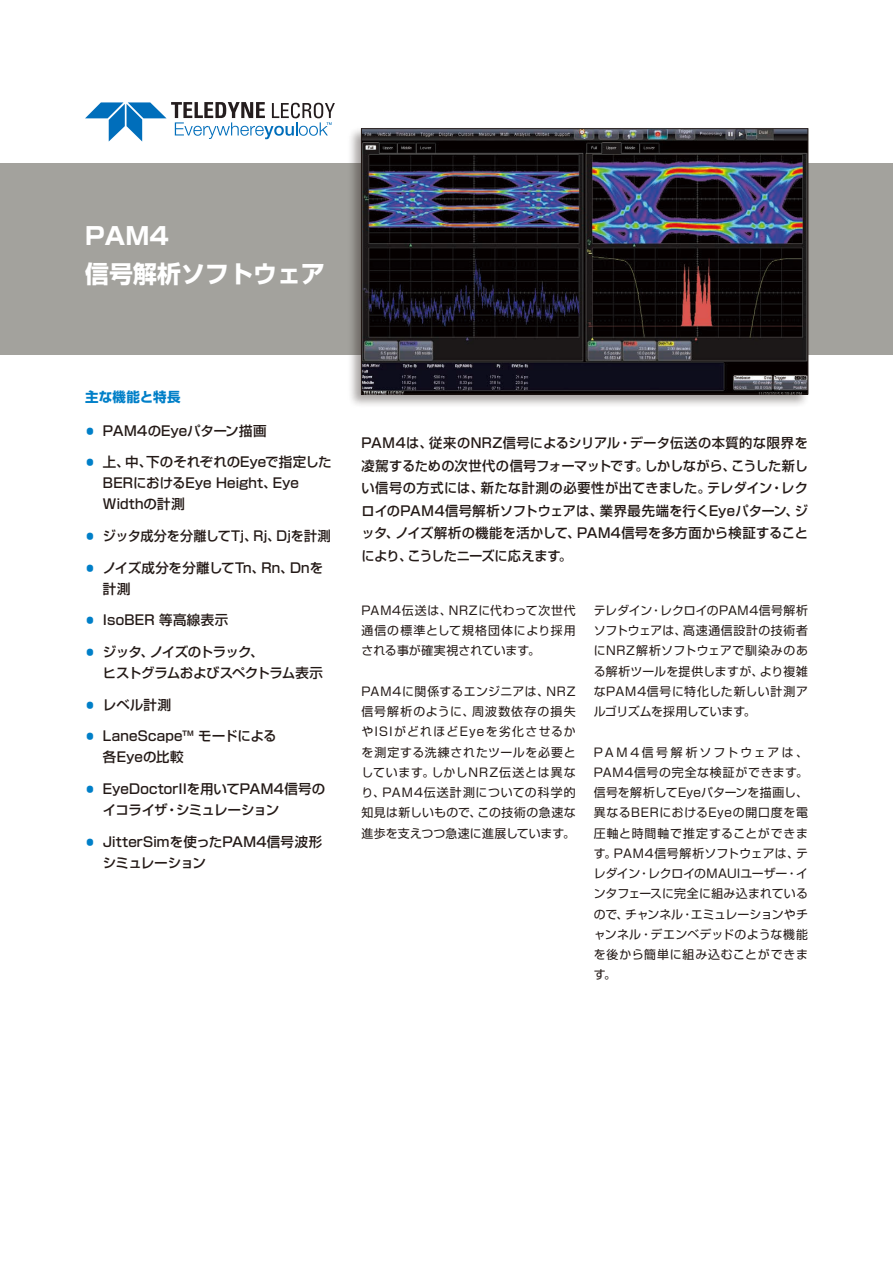
<style>
.page{position:relative;width:893px;height:1263px;background:#fff}
.page>*{position:absolute;margin:0;border:0;box-sizing:border-box;transform-origin:0 0}
.t1{font:700 24px/37.3px "Shin Go";color:#fff}
.t2{font:500 13.5px/21px "Shin Go";letter-spacing:-.005em;color:#231916}
.t3{font:500 13.5px/21px "Shin Go";letter-spacing:-.04em;color:#231916}
.t4{font:500 13.5px/21px "Shin Go";letter-spacing:.015em;color:#231916}
.t5{font:500 13.5px "Shin Go";letter-spacing:.02em;color:#231916}
.t6{font:700 13.5px "Shin Go";letter-spacing:.02em;color:#007fc8}
.t7{font:12px/20.2px "Shin Go";letter-spacing:.03em;color:#231916;text-align:justify}
.s1{font-family:"Roboto";font-weight:700;font-size:27px;color:#007fc8}
</style>
<div class="page">
<div style="left:0;top:164px;width:893px;height:191px;background:#a3a29d"></div>
<svg style="left:85px;top:102px;width:250px;height:40px"></svg>
<div style="left:347px;top:126px;width:464px;height:282px;background:#231916;opacity:.4"></div>
<img style="left:363px;top:130px;width:443px;height:262px">
<div style="left:361px;top:128px;width:447px;height:266px;border:1px solid #231916"></div>
<h1 class="t1" style="left:85px;top:216px;width:241px">PAM4<br>信号解析ソフトウェア</h1>
<p class="t6" style="left:85px;top:388px;width:111px">主な機能と特長　</p>
<p class="t2" style="left:85px;top:420px;width:183px"><span class="s1">•</span> PAM4のEyeパターン描画</p>
<p class="t2" style="left:103px;top:451px;width:230px;text-indent:-18px"><span class="s1">•</span> 上、中、下のそれぞれのEyeで指定した<br>BERにおけるEye Height、Eye<br>Widthの計測</p>
<p class="t2" style="left:85px;top:525px;width:247px"><span class="s1">•</span> ジッタ成分を分離してTj、Rj、Djを計測</p>
<p class="t4" style="left:103px;top:556px;width:222px;text-indent:-18px"><span class="s1">•</span> ノイズ成分を分離してTn、Rn、Dnを計測</p>
<p class="t5" style="left:85px;top:611px;width:145px"><span class="s1">•</span> IsoBER 等高線表示</p>
<p class="t3" style="left:103px;top:641px;width:221px;text-indent:-18px"><span class="s1">•</span> ジッタ、ノイズのトラック、<br>ヒストグラムおよびスペクトラム表示</p>
<p class="t2" style="left:85px;top:693px;width:88px"><span class="s1">•</span> レベル計測</p>
<p class="t2" style="left:103px;top:725px;width:175px;text-indent:-18px"><span class="s1">•</span> LaneScape™ モードによる各Eyeの比較</p>
<p class="t2" style="left:103px;top:778px;width:224px;text-indent:-18px"><span class="s1">•</span> EyeDoctorIIを用いてPAM4信号のイコライザ・シミュレーション</p>
<p class="t2" style="left:103px;top:830px;width:221px;text-indent:-18px"><span class="s1">•</span> JitterSimを使ったPAM4信号波形シミュレーション</p>
<p class="t2" style="left:361px;top:431px;width:448px;line-height:22.5px;text-align:justify">PAM4は、従来のNRZ信号によるシリアル・データ伝送の本質的な限界を凌駕するための次世代の信号フォーマットです。しかしながら、こうした新しい信号の方式には、新たな計測の必要性が出てきました。テレダイン・レクロイのPAM4信号解析ソフトウェアは、業界最先端を行くEyeパターン、ジッタ、ノイズ解析の機能を活かして、PAM4信号を多方面から検証することにより、こうしたニーズに応えます。</p>
<p class="t7" style="left:361px;top:599px;width:216px">PAM4伝送は、NRZに代わって次世代通信の標準として規格団体により採用される事が確実視されています。</p>
<p class="t7" style="left:361px;top:680px;width:216px">PAM4に関係するエンジニアは、NRZ信号解析のように、周波数依存の損失やISIがどれほどEyeを劣化させるかを測定する洗練されたツールを必要としています。しかしNRZ伝送とは異なり、PAM4伝送計測についての科学的知見は新しいもので、この技術の急速な進歩を支えつつ急速に進展しています。</p>
<p class="t7" style="left:594px;top:599px;width:216px">テレダイン・レクロイのPAM4信号解析ソフトウェアは、高速通信設計の技術者にNRZ解析ソフトウェアで馴染みのある解析ツールを提供しますが、より複雑なPAM4信号に特化した新しい計測アルゴリズムを採用しています。</p>
<p class="t7" style="left:594px;top:741px;width:216px">PAM4信号解析ソフトウェアは、PAM4信号の完全な検証ができます。信号を解析してEyeパターンを描画し、異なるBERにおけるEyeの開口度を電圧軸と時間軸で推定することができます。PAM4信号解析ソフトウェアは、テレダイン・レクロイのMAUIユーザー・インタフェースに完全に組み込まれているので、チャンネル・エミュレーションやチャンネル・デエンベデッドのような機能を後から簡単に組み込むことができます。</p>
</div>
